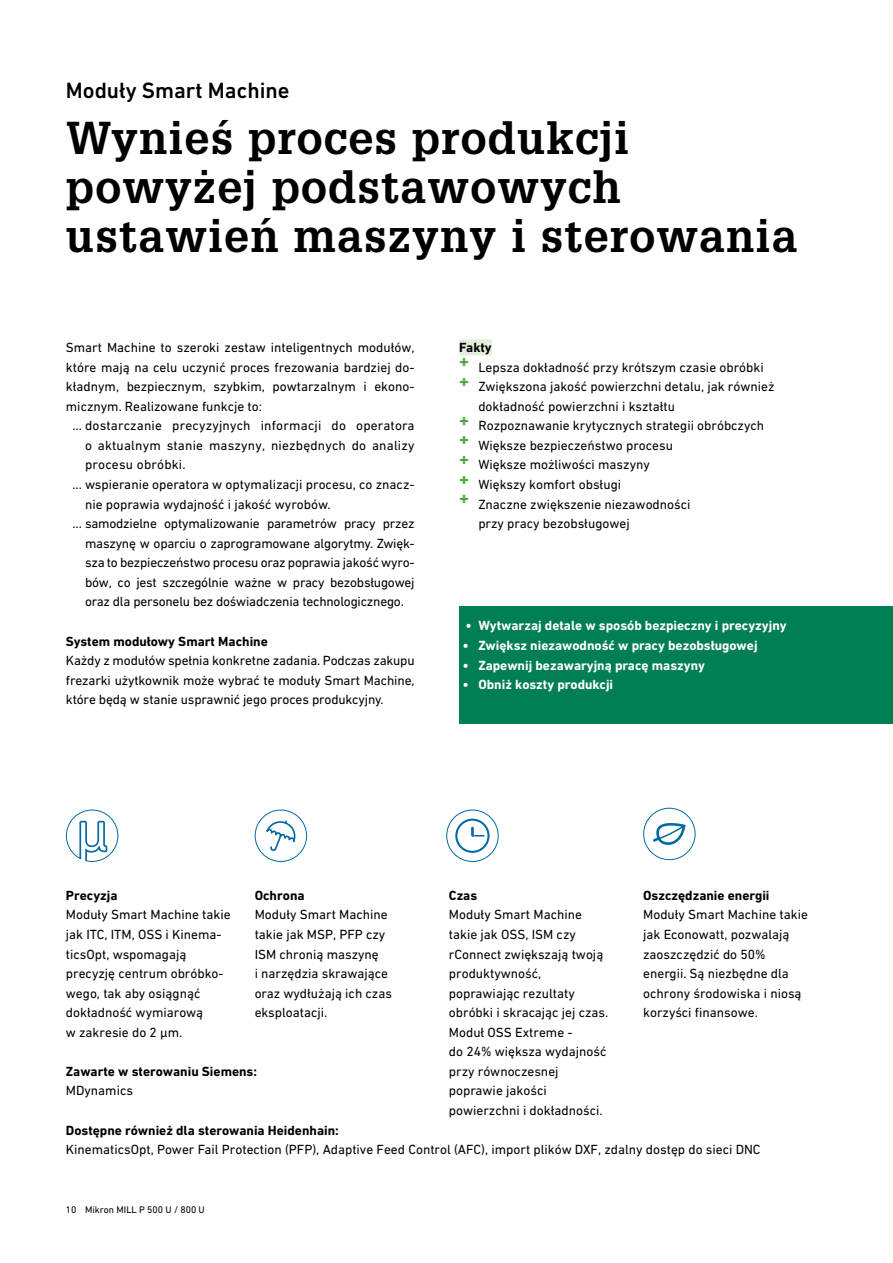
<style>
.page{position:relative;width:893px;height:1263px;background:#fff}
.page>*{position:absolute;margin:0;border:0;box-sizing:border-box;transform-origin:0 0}
.t1{font:700 45px/48.9px "Glypha LT Pro";letter-spacing:.025em;color:#000}
.t2{font:500 22.5px "DIN Next W1 G";color:#000}
.t3{font:13.5px/19.5px "DIN Next W1 G";color:#000}
.t4{font:700 13.5px "DIN Next W1 G";color:#fff}
.t5{font:700 13.5px "DIN Next W1 G";color:#000}
.t6{font:9.75px "DIN Next W1 G";color:#000}
</style>
<div class="page">
<div style="left:808px;top:606px;width:85px;height:118px;background:#007e54"></div>
<div style="left:459px;top:606px;width:349px;height:118px;background:#007e54"></div>
<svg style="left:66px;top:809px;width:52px;height:53px"></svg>
<div style="left:446px;top:809px;width:53px;height:53px;border:1px solid #036aa2;border-radius:50%"></div>
<div style="left:455px;top:819px;width:35px;height:34px;border:2px solid #036aa2;border-radius:50%"></div>
<svg style="left:471px;top:828px;width:13px;height:8px"></svg>
<svg style="left:255px;top:809px;width:52px;height:53px"></svg>
<svg style="left:643px;top:808px;width:53px;height:52px"></svg>
<div style="left:459px;top:339px;width:33px;height:16px;background:#e2eedb"></div>
<h2 class="t2" style="left:66px;top:77px;width:225px">Moduły Smart Machine</h2>
<h1 class="t1" style="left:66px;top:113px;width:733px">Wynieś proces produkcji powyżej podstawowych ustawień maszyny i sterowania</h1>
<p class="t3" style="left:66px;top:338px;width:350px">Smart Machine to szeroki zestaw inteligentnych modułów,</p>
<p class="t3" style="left:66px;top:357px;width:350px">które mają na celu uczynić proces frezowania bardziej do-</p>
<p class="t3" style="left:66px;top:377px;width:350px">kładnym, bezpiecznym, szybkim, powtarzalnym i ekono-</p>
<p class="t3" style="left:66px;top:396px;width:198px">micznym. Realizowane funkcje to:</p>
<p class="t3" style="left:72px;top:416px;width:344px">... dostarczanie precyzyjnych informacji do operatora</p>
<p class="t3" style="left:85px;top:435px;width:331px">o aktualnym stanie maszyny, niezbędnych do analizy</p>
<p class="t3" style="left:85px;top:455px;width:102px">procesu obróbki.</p>
<p class="t3" style="left:72px;top:474px;width:344px">... wspieranie operatora w optymalizacji procesu, co znacz-</p>
<p class="t3" style="left:85px;top:494px;width:247px">nie poprawia wydajność i jakość wyrobów.</p>
<p class="t3" style="left:72px;top:514px;width:344px">... samodzielne optymalizowanie parametrów pracy przez</p>
<p class="t3" style="left:85px;top:533px;width:331px">maszynę w oparciu o zaprogramowane algorytmy. Zwięk-</p>
<p class="t3" style="left:85px;top:553px;width:331px">sza to bezpieczeństwo procesu oraz poprawia jakość wyro-</p>
<p class="t3" style="left:85px;top:572px;width:331px">bów, co jest szczególnie ważne w pracy bezobsługowej</p>
<p class="t3" style="left:85px;top:592px;width:320px">oraz dla personelu bez doświadczenia technologicznego.</p>
<p class="t5" style="left:66px;top:633px;width:203px">System modułowy Smart Machine</p>
<p class="t3" style="left:66px;top:651px;width:350px;text-align:justify">Każdy z modułów spełnia konkretne zadania. Podczas zakupu frezarki użytkownik może wybrać te moduły Smart Machine, które będą w stanie usprawnić jego proces produkcyjny.</p>
<p class="t5" style="left:459px;top:340px;width:34px">Fakty</p>
<p class="t3" style="left:459px;top:357px;width:306px"><sup>+</sup> Lepsza dokładność przy krótszym czasie obróbki</p>
<p class="t3" style="left:459px;top:377px;width:317px"><sup>+</sup> Zwiększona jakość powierzchni detalu, jak również</p>
<p class="t3" style="left:478px;top:396px;width:198px">dokładność powierzchni i kształtu</p>
<p class="t3" style="left:459px;top:416px;width:306px"><sup>+</sup> Rozpoznawanie krytycznych strategii obróbczych</p>
<p class="t3" style="left:459px;top:435px;width:215px"><sup>+</sup> Większe bezpieczeństwo procesu</p>
<p class="t3" style="left:459px;top:455px;width:192px"><sup>+</sup> Większe możliwości maszyny</p>
<p class="t3" style="left:459px;top:474px;width:163px"><sup>+</sup> Większy komfort obsługi</p>
<p class="t3" style="left:459px;top:494px;width:233px"><sup>+</sup> Znaczne zwiększenie niezawodności</p>
<p class="t3" style="left:478px;top:514px;width:153px">przy pracy bezobsługowej</p>
<p class="t4" style="left:466px;top:618px;width:323px">• Wytwarzaj detale w sposób bezpieczny i precyzyjny</p>
<p class="t4" style="left:462px;top:637px;width:297px">• Zwiększ niezawodność w pracy bezobsługowej</p>
<p class="t4" style="left:462px;top:657px;width:244px">• Zapewnij bezawaryjną pracę maszyny</p>
<p class="t4" style="left:462px;top:677px;width:152px">• Obniż koszty produkcji</p>
<p class="t5" style="left:449px;top:887px;width:30px">Czas</p>
<p class="t3" style="left:449px;top:905px;width:161px">Moduły Smart Machine takie jak OSS, ISM czy rConnect zwiększają twoją produktywność, poprawiając rezultaty obróbki i skracając jej czas.<br>Moduł OSS Extreme -<br>do 24% większa wydajność przy równoczesnej poprawie jakości powierzchni i dokładności.</p>
<p class="t5" style="left:255px;top:887px;width:51px">Ochrona</p>
<p class="t3" style="left:255px;top:905px;width:139px">Moduły Smart Machine takie jak MSP, PFP czy<br>ISM chronią maszynę<br>i narzędzia skrawające oraz wydłużają ich czas eksploatacji.</p>
<p class="t5" style="left:643px;top:887px;width:128px">Oszczędzanie energii</p>
<p class="t3" style="left:643px;top:905px;width:166px">Moduły Smart Machine takie jak Econowatt, pozwalają zaoszczędzić do 50% energii. Są niezbędne dla ochrony środowiska i niosą korzyści finansowe.</p>
<p class="t5" style="left:66px;top:887px;width:53px">Precyzja</p>
<p class="t3" style="left:66px;top:905px;width:166px">Moduły Smart Machine takie jak ITC, ITM, OSS i Kinema&shy;ticsOpt, wspomagają precyzję centrum obróbko&shy;wego, tak aby osiągnąć dokładność wymiarową<br>w zakresie do 2 μm.</p>
<p class="t5" style="left:66px;top:1063px;width:193px">Zawarte w sterowaniu Siemens:</p>
<p class="t3" style="left:66px;top:1081px;width:69px">MDynamics</p>
<p class="t5" style="left:66px;top:1122px;width:274px">Dostępne również dla sterowania Heidenhain:</p>
<p class="t3" style="left:66px;top:1139px;width:696px">KinematicsOpt, Power Fail Protection (PFP), Adaptive Feed Control (AFC), import plików DXF, zdalny dostęp do sieci DNC</p>
<p class="t6" style="left:66px;top:1204px;width:140px">10 Mikron MILL P 500 U / 800 U</p>
</div>
